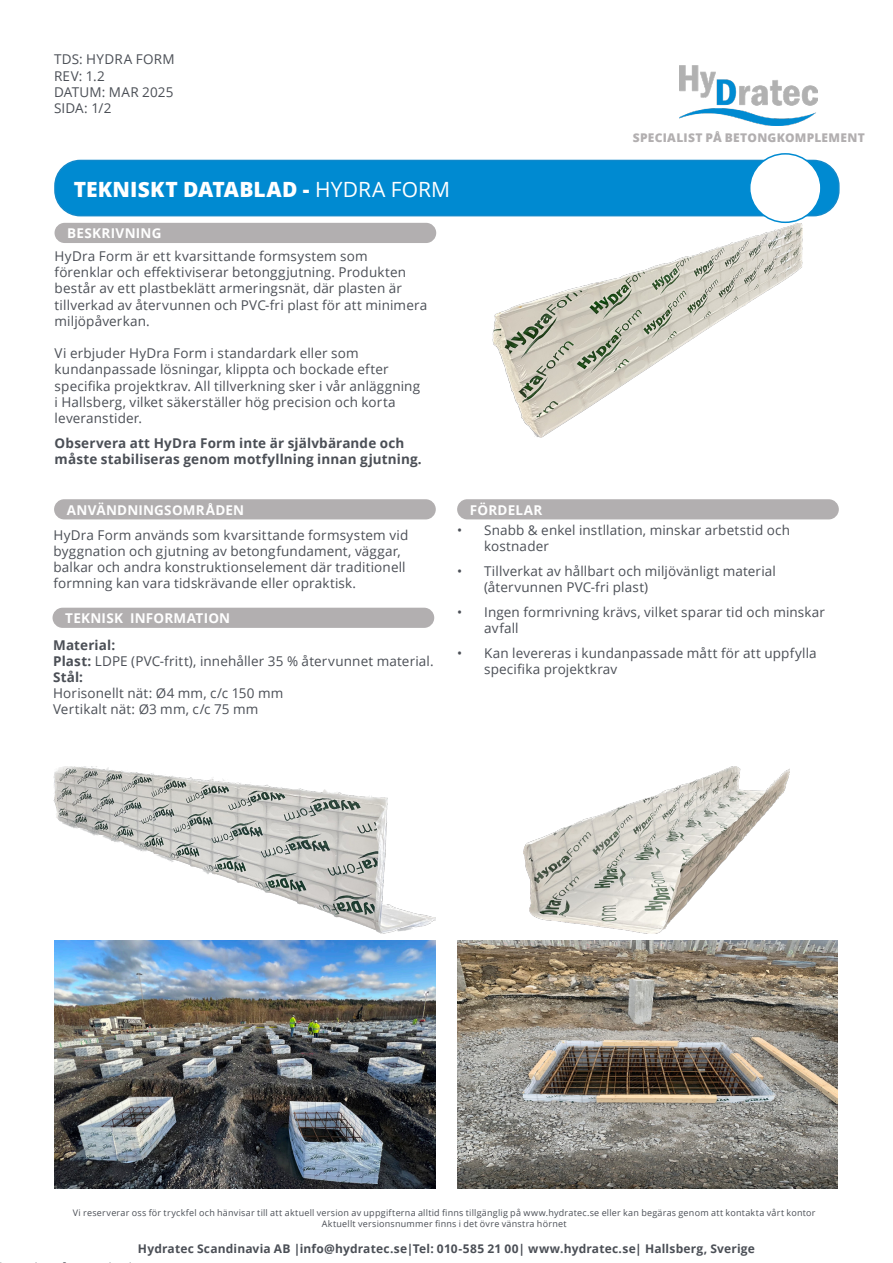
<style>
.page{position:relative;width:893px;height:1263px;background:#fff}
.page>*{position:absolute;margin:0;border:0;box-sizing:border-box;transform-origin:0 0}
.TDS_bold{font:800 21px "Open Sans";letter-spacing:.01em;color:#fff}
.Text{font:13.5px/16.2px "Open Sans";letter-spacing:.01em;color:#4b4f56}
.Text-2{font:700 13.5px/16.2px "Open Sans";letter-spacing:.01em;color:#4b4f56}
.Under_rubrik{font:700 13.5px "Open Sans";letter-spacing:.02em;color:#fff}
.Text-3{font:700 12px "Open Sans";letter-spacing:.015em;color:#4b4f56}
.Text-4{font:800 12px "Open Sans";letter-spacing:.02em;color:#b2afb0}
.Text-5{font:9px "Open Sans";letter-spacing:.025em;color:#4b4f56}
.s1{font-weight:400}
.s2{font-weight:700}
</style>
<div class="page">
<div style="left:55px;top:160px;width:784px;height:56px;background:#008ad1;border-radius:25px"></div>
<div style="left:54px;top:160px;width:786px;height:56px;border:2px solid #1289ca;border-radius:25px"></div>
<div style="left:750px;top:154px;width:71px;height:68px;background:#fff;border-radius:50%"></div>
<div style="left:749px;top:153px;width:73px;height:70px;border:2px solid #008ad1;border-radius:50%"></div>
<img style="left:680px;top:65px;width:138px;height:61px">
<div style="left:55px;top:223px;width:381px;height:20px;background:#b2afb0;border-radius:10px"></div>
<div style="left:53px;top:608px;width:381px;height:20px;background:#b2afb0;border-radius:10px"></div>
<div style="left:457px;top:499px;width:382px;height:20px;background:#b2afb0;border-radius:10px"></div>
<div style="left:54px;top:499px;width:382px;height:20px;background:#b2afb0;border-radius:10px"></div>
<img style="left:492px;top:223px;width:310px;height:215px">
<img style="left:53px;top:766px;width:382px;height:167px">
<img style="left:524px;top:766px;width:265px;height:167px">
<img style="left:54px;top:940px;width:382px;height:249px">
<img style="left:457px;top:940px;width:380px;height:248px">
<p class="Text" style="left:54px;top:51px;width:122px">TDS: HYDRA FORM</p>
<p class="Text" style="left:54px;top:67px;width:52px">REV: 1.2</p>
<p class="Text" style="left:54px;top:83px;width:121px">DATUM: MAR 2025</p>
<p class="Text" style="left:54px;top:100px;width:59px">SIDA: 1/2</p>
<p class="TDS_bold" style="left:74px;top:173px;width:378px">TEKNISKT DATABLAD - <span class="s1">HYDRA FORM</span></p>
<p class="Under_rubrik" style="left:67px;top:224px;width:96px">BESKRIVNING</p>
<p class="Text" style="left:55px;top:248px;width:374px">HyDra Form är ett kvarsittande formsystem som förenklar och effektiviserar betonggjutning. Produkten består av ett plastbeklätt armeringsnät, där plasten är tillverkad av återvunnen och PVC-fri plast för att minimera miljöpåverkan.</p>
<p class="Text" style="left:55px;top:345px;width:367px">Vi erbjuder HyDra Form i standardark eller som kundanpassade lösningar, klippta och bockade efter specifika projektkrav. All tillverkning sker i vår anläggning i Hallsberg, vilket säkerställer hög precision och korta leveranstider.</p>
<p class="Text-2" style="left:55px;top:434px;width:369px">Observera att HyDra Form inte är självbärande och måste stabiliseras genom motfyllning innan gjutning.</p>
<p class="Text-4" style="left:633px;top:128px;width:233px">SPECIALIST PÅ BETONGKOMPLEMENT</p>
<p class="Under_rubrik" style="left:67px;top:500px;width:179px">ANVÄNDNINGSOMRÅDEN</p>
<p class="Under_rubrik" style="left:470px;top:500px;width:74px">FÖRDELAR</p>
<p class="Text" style="left:53px;top:526px;width:356px">HyDra Form används som kvarsittande formsystem vid byggnation och gjutning av betongfundament, väggar, balkar och andra konstruktionselement där traditionell formning kan vara tidskrävande eller opraktisk.</p>
<p class="Text" style="left:484px;top:522px;width:307px;text-indent:-27px">• Snabb &amp; enkel instllation, minskar arbetstid och kostnader</p>
<p class="Text" style="left:484px;top:563px;width:293px;text-indent:-27px">• Tillverkat av hållbart och miljövänligt material (återvunnen PVC-fri plast)</p>
<p class="Text" style="left:484px;top:603px;width:342px;text-indent:-27px">• Ingen formrivning krävs, vilket sparar tid och minskar avfall</p>
<p class="Text" style="left:484px;top:644px;width:334px;text-indent:-27px">• Kan levereras i kundanpassade mått för att uppfylla specifika projektkrav</p>
<p class="Under_rubrik" style="left:65px;top:608px;width:166px">TEKNISK INFORMATION</p>
<p class="Text-2" style="left:53px;top:636px;width:64px">Material:</p>
<p class="Text" style="left:53px;top:652px;width:382px"><span class="s2">Plast:</span> LDPE (PVC-fritt), innehåller 35 % återvunnet material.</p>
<p class="Text-2" style="left:53px;top:668px;width:31px">Stål:</p>
<p class="Text" style="left:53px;top:684px;width:232px">Horisonellt nät: Ø4 mm, c/c 150 mm</p>
<p class="Text" style="left:53px;top:700px;width:207px">Vertikalt nät: Ø3 mm, c/c 75 mm</p>
<p class="Text-5" style="left:73px;top:1206px;width:744px">Vi reserverar oss för tryckfel och hänvisar till att aktuell version av uppgifterna alltid finns tillgänglig på www.hydratec.se eller kan begäras genom att kontakta vårt kontor</p>
<p class="Text-5" style="left:322px;top:1217px;width:246px">Aktuellt versionsnummer finns i det övre vänstra hörnet</p>
<p class="Text-3" style="left:138px;top:1240px;width:618px">Hydratec Scandinavia AB |info@hydratec.se|Tel: 010-585 21 00| www.hydratec.se| Hallsberg, Sverige</p>
</div>
